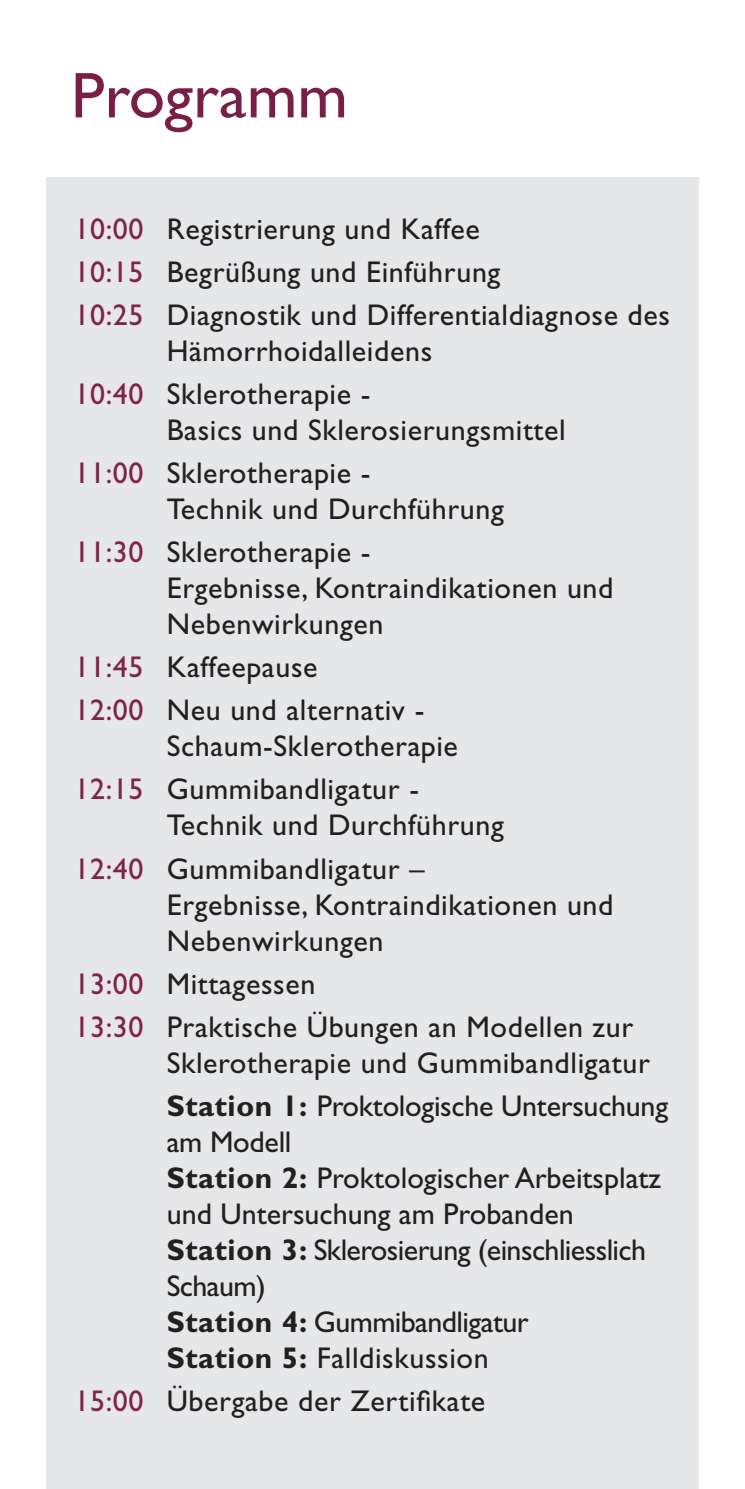
<style>
.page{position:relative;width:745px;height:1489px;background:#fff}
.page>*{position:absolute;margin:0;border:0;box-sizing:border-box;transform-origin:0 0}
.t1{font:64.75px "Gill Sans";color:#781e47}
.t2{font:30px/43px "Gill Sans Std";letter-spacing:.02em;color:#231f20}
.t3{font:30px/36px "Gill Sans Std";color:#231f20}
.s1{color:#802445}
.s2{font-weight:700}
</style>
<div class="page">
<div style="left:46px;top:177px;width:652px;height:1311px;background:#e6e7e9"></div>
<h1 class="t1" style="left:71px;top:58px;width:278px">Programm</h1>
<p class="t2" style="left:74px;top:207px;width:596px"><span class="s1">10:00</span> Registrierung und Kaffee<br><span class="s1">10:15</span> Begrüßung und Einführung<br><span class="s1">10:25</span> Diagnostik und Differentialdiagnose des</p>
<p class="t2" style="left:74px;top:329px;width:359px;text-indent:92px">Hämorrhoidalleidens<br><span class="s1">10:40</span> Sklerotherapie -</p>
<p class="t2" style="left:74px;top:408px;width:492px;text-indent:92px">Basics und Sklerosierungsmittel<br><span class="s1">11:00</span> Sklerotherapie -</p>
<p class="t2" style="left:74px;top:487px;width:430px;text-indent:92px">Technik und Durchführung<br><span class="s1">11:30</span> Sklerotherapie -</p>
<p class="t2" style="left:167px;top:570px;width:448px;line-height:36px">Ergebnisse, Kontraindikationen und<br>Nebenwirkungen</p>
<p class="t2" style="left:74px;top:645px;width:351px"><span class="s1">11:45</span> Kaffeepause<br><span class="s1">12:00</span> Neu und alternativ -</p>
<p class="t2" style="left:74px;top:725px;width:385px;text-indent:92px">Schaum-Sklerotherapie<br><span class="s1">12:15</span> Gummibandligatur -</p>
<p class="t2" style="left:74px;top:804px;width:430px;text-indent:92px">Technik und Durchführung<br><span class="s1">12:40</span> Gummibandligatur –</p>
<p class="t2" style="left:167px;top:886px;width:448px;line-height:36px">Ergebnisse, Kontraindikationen und<br>Nebenwirkungen</p>
<p class="t2" style="left:74px;top:962px;width:560px"><span class="s1">13:00</span> Mittagessen<br><span class="s1">13:30</span> Praktische Übungen an Modellen zur</p>
<p class="t2" style="left:167px;top:1041px;width:502px">Sklerotherapie und Gummibandligatur<br><span class="s2">Station 1:</span> Proktologische Untersuchung</p>
<p class="t3" style="left:167px;top:1123px;width:495px">am Modell<br><span class="s2">Station 2:</span> Proktologischer Arbeitsplatz und Untersuchung am Probanden<br><span class="s2">Station 3:</span> Sklerosierung (einschliesslich<br>Schaum)<br><span class="s2">Station 4:</span> Gummibandligatur<br><span class="s2">Station 5:</span> Falldiskussion</p>
<p class="t2" style="left:74px;top:1379px;width:412px"><span class="s1">15:00</span> Übergabe der Zertifikate</p>
</div>
